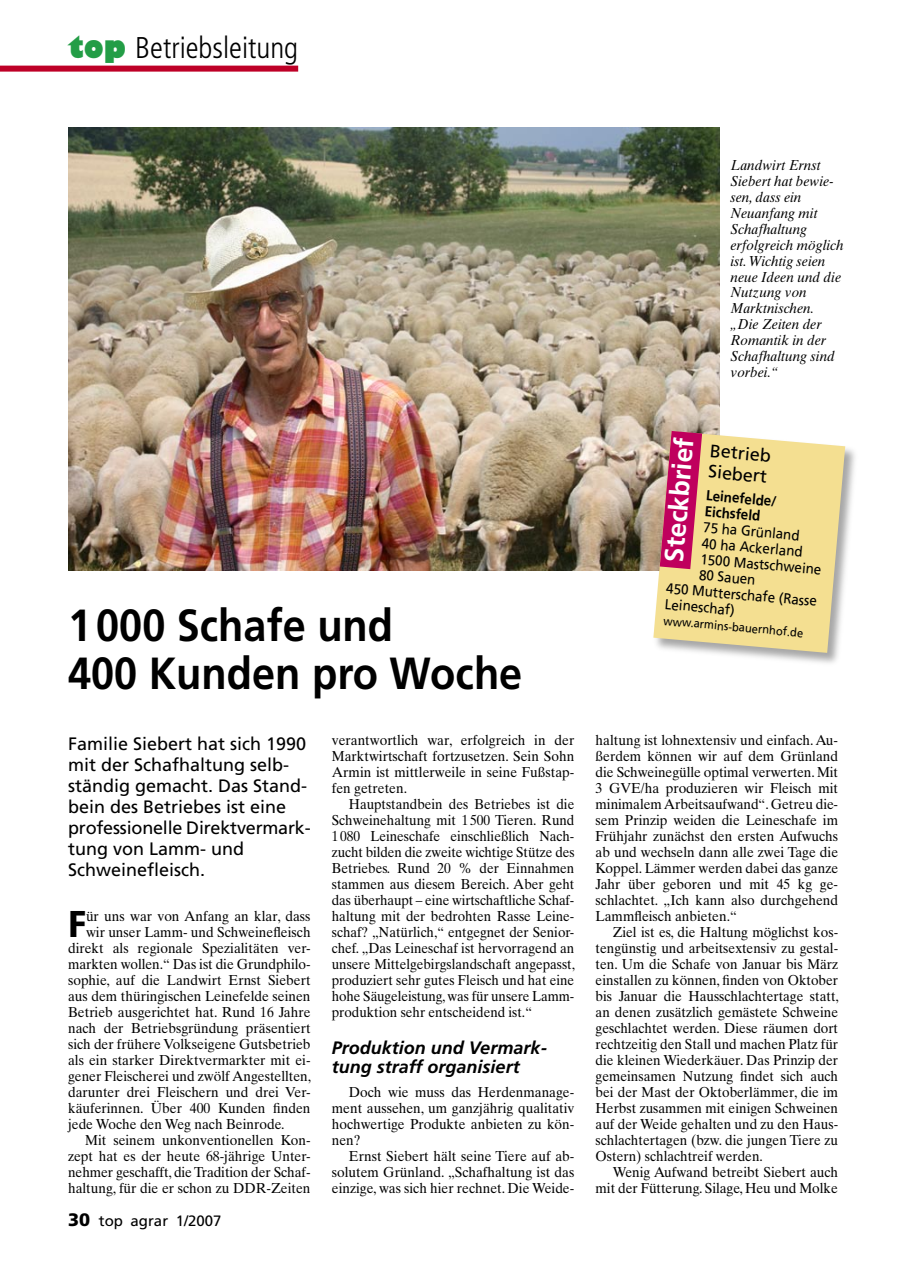
<style>
.page{position:relative;width:902px;height:1263px;background:#fff}
.page>*{position:absolute;margin:0;border:0;box-sizing:border-box;transform-origin:0 0}
.Überschrift_30{font:700 45px/48px "Frutiger";color:#000;scale:.92 1}
.Initial_2zeilig{font:900 condensed 37.35px "Frutiger";color:#000}
.t1{font:300 condensed 30px "Frutiger";color:#000}
.t2{font:700 26.55px "Frutiger";color:#fff}
.Vorspann_R_S{font:18px/21px "Frutiger";color:#000}
.Zwischenüberschrift_2zeilig{font:italic 700 18px/19.5px "Frutiger";color:#000}
.Dachzeile_30{font:18px/21px "Frutiger";color:#000}
.t3{font:15px "Frutiger";color:#000}
.Fließtext{font:14.4px/16px "Times Ten";color:#000;text-align:justify;scale:.95 1}
.Fließtext-2{font:14.4px/16px "Times Ten";color:#000;text-align:justify;scale:.94 1}
.Fließtext-3{font:14.4px/16px "Times Ten";color:#000;text-align:justify;scale:.93 1}
.Initial_2zeilig-2{font:14.4px "Times Ten";color:#000;scale:.95 1}
.Bildtext{font:italic 14.4px/16px "Times Ten";color:#000;scale:.95 1}
.Fließtext_ohne_Einzug{font:14.4px/16px "Frutiger";color:#000;scale:.93 1}
.Fließtext_ohne_Einzug-2{font:700 14.4px/16px "Frutiger";color:#000;scale:.93 1}
.Fließtext_ohne_Einzug-3{font:12px "Frutiger";color:#000;scale:.93 1}
.s1{font-family:"Gill Sans";font-weight:800;font-stretch:normal;color:#239d46}
.s2{font-weight:900;font-size:18px}
</style>
<div class="page">
<div style="left:0;top:66px;width:298px;height:6px;background:#be0027"></div>
<img style="left:68px;top:128px;width:651px;height:442px">
<div style="left:651px;top:429px;width:208px;height:238px;background:#000;opacity:.35"></div>
<svg style="left:653px;top:431px;width:192px;height:222px;background:#e9c593"></svg>
<h3 class="t1" style="left:68px;top:31px;width:231px"><span class="s1">top</span> Betriebsleitung</h3>
<p class="Bildtext" style="left:730px;top:156px;width:121px">Landwirt Ernst<br>Siebert hat bewie&shy;sen, dass ein<br>Neuanfang mit<br>Schafhaltung erfolgreich möglich ist. Wichtig seien neue Ideen und die<br>Nutzung von<br>Marktnischen. „Die Zeiten der<br>Romantik in der<br>Schafhaltung sind vorbei.“</p>
<p class="Überschrift_30" style="left:68px;top:602px;width:495px">1 000 Schafe und<br>400 Kunden pro Woche</p>
<p class="Vorspann_R_S" style="left:68px;top:733px;width:244px">Familie Siebert hat sich 1990 mit der Schafhaltung selb&shy;ständig gemacht. Das Stand&shy;bein des Betriebes ist eine professionelle Direktvermark&shy;tung von Lamm- und<br>Schweinefleisch.</p>
<p class="Initial_2zeilig" style="left:68px;top:901px;width:19px">F</p>
<p class="Initial_2zeilig-2" style="left:86px;top:907px;width:238px">ür uns war von Anfang an klar, dass</p>
<p class="Fließtext" style="left:332px;top:732px;width:257px">verantwortlich war, erfolgreich in der Marktwirtschaft fortzusetzen. Sein Sohn Armin ist mittlerweile in seine Fußstap&shy;fen getreten.</p>
<p class="Fließtext-3" style="left:332px;top:796px;width:263px;text-indent:17px">Hauptstandbein des Betriebes ist die Schweinehaltung mit 1 500 Tieren. Rund 1 080 Leineschafe einschließlich Nach&shy;zucht bilden die zweite wichtige Stütze des Betriebes. Rund 20 % der Einnahmen stammen aus diesem Bereich. Aber geht das überhaupt – eine wirtschaftliche Schaf&shy;haltung mit der bedrohten Rasse Leine&shy;schaf? „Natürlich,“ entgegnet der Senior&shy;chef. „Das Leineschaf ist hervorragend an unsere Mittelgebirgslandschaft angepasst, produziert sehr gutes Fleisch und hat eine hohe Säugeleistung, was für unsere Lamm&shy;produktion sehr entscheidend ist.“</p>
<p class="Zwischenüberschrift_2zeilig" style="left:332px;top:1037px;width:217px">Produktion und Vermark&shy;tung straff organisiert</p>
<p class="Fließtext" style="left:332px;top:1084px;width:257px;text-indent:17px">Doch wie muss das Herdenmanage&shy;ment aussehen, um ganzjährig qualitativ hochwertige Produkte anbieten zu kön&shy;nen?</p>
<p class="Fließtext" style="left:332px;top:1148px;width:257px;text-indent:17px">Ernst Siebert hält seine Tiere auf ab&shy;solutem Grünland. „Schafhaltung ist das einzige, was sich hier rechnet. Die Weide-</p>
<p class="Initial_2zeilig-2" style="left:86px;top:923px;width:238px">wir unser Lamm- und Schweinefleisch</p>
<p class="Initial_2zeilig-2" style="left:68px;top:939px;width:257px">direkt als regionale Spezialitäten ver-</p>
<p class="Initial_2zeilig-2" style="left:68px;top:955px;width:257px">markten wollen.“ Das ist die Grundphilo-</p>
<p class="Initial_2zeilig-2" style="left:68px;top:971px;width:257px">sophie, auf die Landwirt Ernst Siebert</p>
<p class="Initial_2zeilig-2" style="left:68px;top:987px;width:257px">aus dem thüringischen Leinefelde seinen</p>
<p class="Initial_2zeilig-2" style="left:68px;top:1003px;width:257px">Betrieb ausgerichtet hat. Rund 16 Jahre</p>
<p class="Initial_2zeilig-2" style="left:68px;top:1019px;width:257px">nach der Betriebsgründung präsentiert</p>
<p class="Initial_2zeilig-2" style="left:68px;top:1035px;width:257px">sich der frühere Volkseigene Gutsbetrieb</p>
<p class="Initial_2zeilig-2" style="left:68px;top:1051px;width:257px">als ein starker Direktvermarkter mit ei-</p>
<p class="Initial_2zeilig-2" style="left:68px;top:1067px;width:257px">gener Fleischerei und zwölf Angestellten,</p>
<p class="Initial_2zeilig-2" style="left:68px;top:1083px;width:257px">darunter drei Fleischern und drei Ver-</p>
<p class="Initial_2zeilig-2" style="left:68px;top:1099px;width:257px">käuferinnen. Über 400 Kunden finden</p>
<p class="Initial_2zeilig-2" style="left:68px;top:1115px;width:229px">jede Woche den Weg nach Beinrode.</p>
<p class="Fließtext" style="left:68px;top:1132px;width:257px;text-indent:17px">Mit seinem unkonventionellen Kon&shy;zept hat es der heute 68-jährige Unter&shy;nehmer geschafft, die Tradition der Schaf&shy;haltung, für die er schon zu DDR-Zeiten</p>
<p class="t3" style="left:68px;top:1212px;width:155px"><span class="s2">30</span> top agrar 1/2007</p>
<p class="t2" style="left:658px;top:561px;width:127px;rotate:-85deg">Steckbrief</p>
<p class="Dachzeile_30" style="left:711px;top:440px;width:63px;rotate:5deg">Betrieb<br>Siebert</p>
<p class="Fließtext_ohne_Einzug-2" style="left:706px;top:487px;width:77px;rotate:5deg">Leinefelde/<br>Eichsfeld</p>
<p class="Fließtext_ohne_Einzug" style="left:704px;top:519px;width:105px;rotate:5deg">75 ha Grünland</p>
<p class="Fließtext_ohne_Einzug" style="left:702px;top:535px;width:110px;rotate:5deg">40 ha Ackerland</p>
<p class="Fließtext_ohne_Einzug" style="left:701px;top:551px;width:132px;rotate:5deg">1500 Mastschweine</p>
<p class="Fließtext_ohne_Einzug" style="left:699px;top:567px;width:62px;rotate:5deg">80 Sauen</p>
<p class="Fließtext_ohne_Einzug" style="left:667px;top:580px;width:164px;rotate:5deg">450 Mutterschafe (Rasse<br>Leineschaf)</p>
<p class="Fließtext_ohne_Einzug-3" style="left:664px;top:614px;width:152px;rotate:5deg">www.armins-bauernhof.de</p>
<p class="Fließtext" style="left:595px;top:732px;width:257px">haltung ist lohnextensiv und einfach. Au&shy;ßerdem können wir auf dem Grünland die Schweinegülle optimal verwerten. Mit 3 GVE/ha produzieren wir Fleisch mit minimalem Arbeitsaufwand“. Getreu die&shy;sem Prinzip weiden die Leineschafe im Frühjahr zunächst den ersten Aufwuchs ab und wechseln dann alle zwei Tage die Koppel. Lämmer werden dabei das ganze Jahr über geboren und mit 45 kg ge&shy;schlachtet. „Ich kann also durchgehend Lammfleisch anbieten.“</p>
<p class="Fließtext-2" style="left:595px;top:924px;width:260px;text-indent:17px">Ziel ist es, die Haltung möglichst kos&shy;tengünstig und arbeitsextensiv zu gestal&shy;ten. Um die Schafe von Januar bis März einstallen zu können, finden von Oktober bis Januar die Hausschlachtertage statt, an denen zusätzlich gemästete Schweine geschlachtet werden. Diese räumen dort rechtzeitig den Stall und machen Platz für die kleinen Wiederkäuer. Das Prinzip der gemeinsamen Nutzung findet sich auch bei der Mast der Oktoberlämmer, die im Herbst zusammen mit einigen Schweinen auf der Weide gehalten und zu den Haus&shy;schlachtertagen (bzw. die jungen Tiere zu Ostern) schlachtreif werden.</p>
<p class="Fließtext" style="left:595px;top:1164px;width:257px;text-align:right">Wenig Aufwand betreibt Siebert auch mit der Fütterung. Silage, Heu und Molke</p>
</div>
